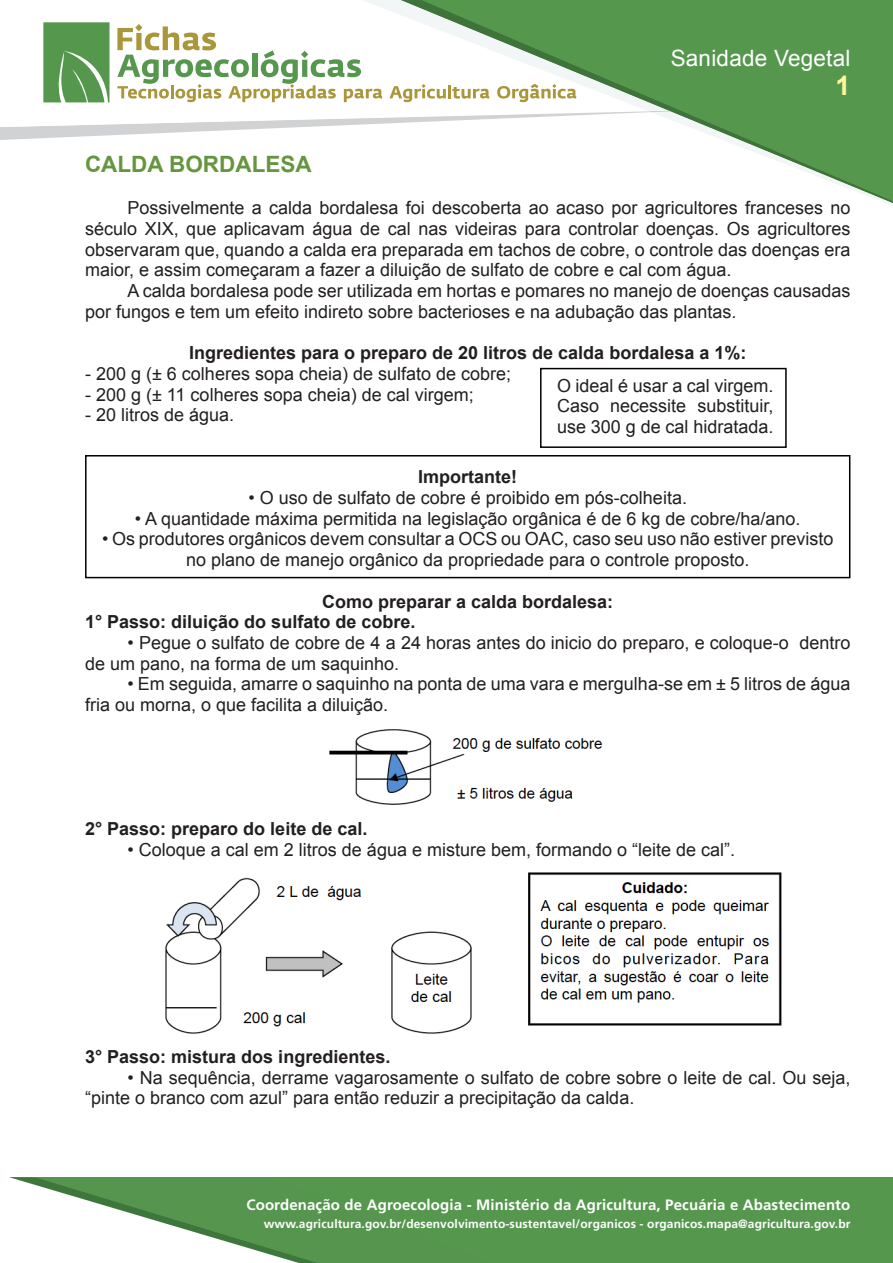
<style>
.page{position:relative;width:893px;height:1263px;background:#fff}
.page>*{position:absolute;margin:0;border:0;box-sizing:border-box;transform-origin:0 0}
.topicos_sumario{font:700 27px "Arial";color:#fff79a}
.topicos_sumario-2{font:22.5px "Arial";letter-spacing:.01em;color:#fff}
.topicos{font:700 22.5px "Arial";color:#65963f}
.t1{font:18px/20.7px "Arial";color:#231f20}
.t2{font:700 18px "Arial";color:#231f20}
.topicos_sumario-3{font:700 15px "Frutiger LT Std";letter-spacing:.01em;color:#fff}
.topicos_sumario-4{font:700 12px "Frutiger LT Std";letter-spacing:.01em;color:#fff}
</style>
<div class="page">
<svg style="left:697px;top:0;width:196px;height:205px;fill:#56974e"></svg>
<svg style="left:35px;top:1177px;width:858px;height:86px;background:#6da466"></svg>
<svg style="left:0;top:0;width:697px;height:140px"></svg>
<div style="left:540px;top:368px;width:247px;height:80px;border:2px solid #000"></div>
<div style="left:85px;top:455px;width:765px;height:123px;border:2px solid #000"></div>
<img style="left:329px;top:729px;width:274px;height:76px">
<img style="left:165px;top:872px;width:617px;height:162px">
<p class="topicos_sumario-2" style="left:671px;top:43px;width:181px">Sanidade Vegetal</p>
<p class="topicos_sumario" style="left:835px;top:68px;width:17px">1</p>
<p class="topicos" style="left:85px;top:149px;width:228px">CALDA BORDALESA</p>
<p class="t1" style="left:85px;top:198px;width:767px;text-align:justify;text-indent:43px">Possivelmente a calda bordalesa foi descoberta ao acaso por agricultores franceses no século XIX, que aplicavam água de cal nas videiras para controlar doenças. Os agricultores observaram que, quando a calda era preparada em tachos de cobre, o controle das doenças era maior, e assim começaram a fazer a diluição de sulfato de cobre e cal com água.</p>
<p class="t1" style="left:85px;top:281px;width:767px;text-indent:43px">A calda bordalesa pode ser utilizada em hortas e pomares no manejo de doenças causadas por fungos e tem um efeito indireto sobre bacterioses e na adubação das plantas.</p>
<p class="t2" style="left:189px;top:341px;width:559px">Ingredientes para o preparo de 20 litros de calda bordalesa a 1%:</p>
<p class="t1" style="left:85px;top:363px;width:428px">- 200 g (± 6 colheres sopa cheia) de sulfato de cobre;</p>
<p class="t1" style="left:85px;top:384px;width:390px">- 200 g (± 11 colheres sopa cheia) de cal virgem;</p>
<p class="t1" style="left:85px;top:405px;width:151px">- 20 litros de água.</p>
<p class="t1" style="left:557px;top:375px;width:218px;text-align:justify">O ideal é usar a cal virgem.<br>Caso necessite substituir, use 300 g de cal hidratada.</p>
<p class="t2" style="left:418px;top:465px;width:100px">Importante!</p>
<p class="t1" style="left:248px;top:488px;width:440px">• O uso de sulfato de cobre é proibido em pós-colheita.</p>
<p class="t1" style="left:135px;top:508px;width:667px">• A quantidade máxima permitida na legislação orgânica é de 6 kg de cobre/ha/ano.</p>
<p class="t1" style="left:102px;top:529px;width:733px;text-align:center">• Os produtores orgânicos devem consultar a OCS ou OAC, caso seu uso não estiver previsto no plano de manejo orgânico da propriedade para o controle proposto.</p>
<p class="t2" style="left:322px;top:589px;width:293px">Como preparar a calda bordalesa:</p>
<p class="t2" style="left:85px;top:610px;width:332px">1° Passo: diluição do sulfato de cobre.</p>
<p class="t1" style="left:85px;top:632px;width:767px;text-indent:43px">• Pegue o sulfato de cobre de 4 a 24 horas antes do inicio do preparo, e coloque-o dentro de um pano, na forma de um saquinho.</p>
<p class="t1" style="left:85px;top:674px;width:767px;text-indent:43px">• Em seguida, amarre o saquinho na ponta de uma vara e mergulha-se em ± 5 litros de água fria ou morna, o que facilita a diluição.</p>
<p class="t2" style="left:85px;top:817px;width:284px">2° Passo: preparo do leite de cal.</p>
<p class="t1" style="left:128px;top:839px;width:609px">• Coloque a cal em 2 litros de água e misture bem, formando o “leite de cal”.</p>
<p class="t2" style="left:85px;top:1045px;width:307px">3° Passo: mistura dos ingredientes.</p>
<p class="t1" style="left:85px;top:1067px;width:767px;text-indent:43px">• Na sequência, derrame vagarosamente o sulfato de cobre sobre o leite de cal. Ou seja, “pinte o branco com azul” para então reduzir a precipitação da calda.</p>
<p class="topicos_sumario-3" style="left:246px;top:1195px;width:606px">Coordenação de Agroecologia - Ministério da Agricultura, Pecuária e Abastecimento</p>
<p class="topicos_sumario-4" style="left:264px;top:1217px;width:588px">www.agricultura.gov.br/desenvolvimento-sustentavel/organicos - organicos.mapa@agricultura.gov.br</p>
</div>
